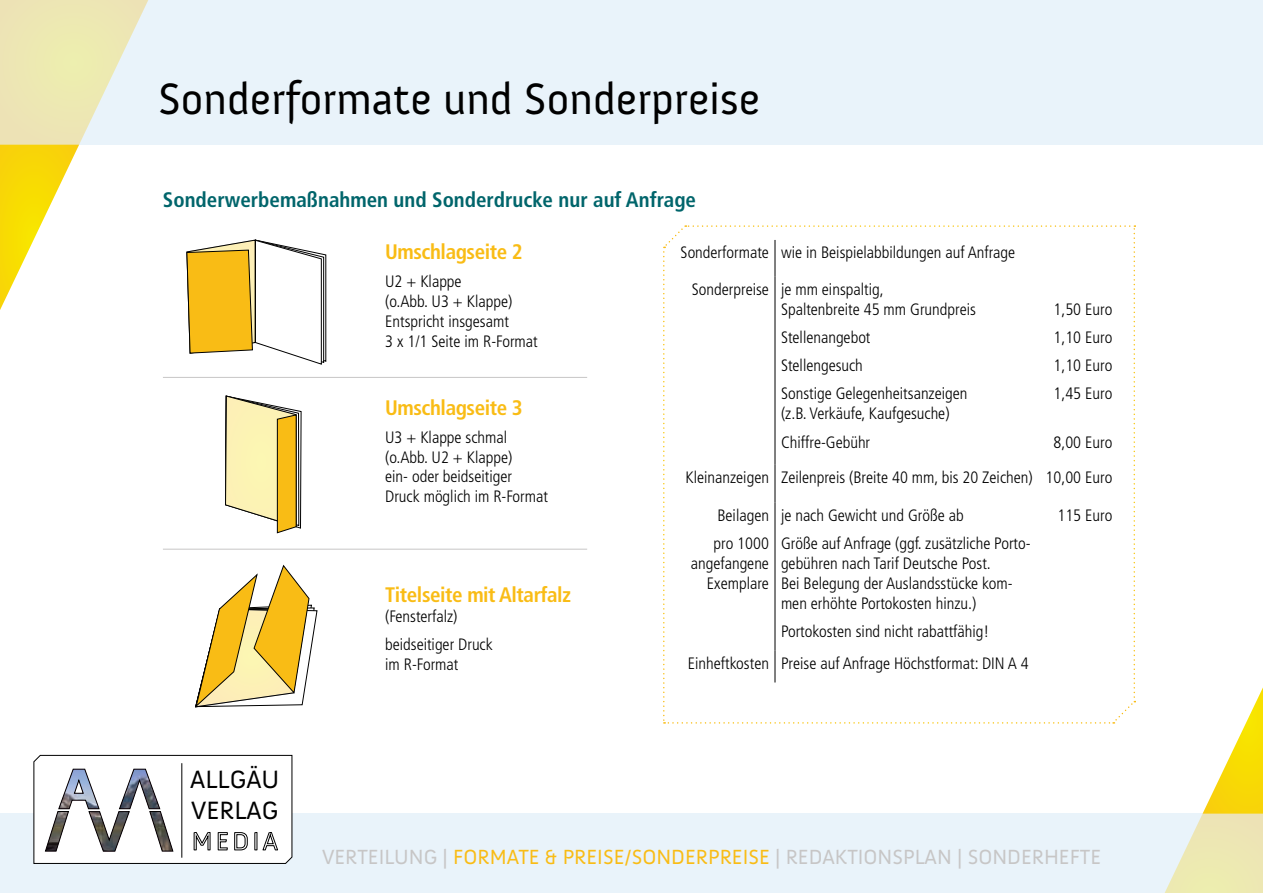
<style>
.page{position:relative;width:1263px;height:893px;background:#fff}
.page>*{position:absolute;margin:0;border:0;box-sizing:border-box;transform-origin:0 0}
.t1{font:45px "Anivers";color:#000}
.t2{font:25.65px/30.8px "Anivers";color:#000}
.t3{font:21px "Anivers";color:#c7c6c6}
.t4{font:700 condensed 21px "Frutiger LT Std";letter-spacing:-.02em;color:#f9bc15}
.t5{font:700 condensed 21px "Frutiger LT Std";color:#00656b}
.t6{font:300 condensed 16.5px/19.8px "Frutiger LT Std";color:#000}
.s1{color:#f9bc15}
</style>
<div class="page">
<div style="left:0;top:0;width:1263px;height:145px;background:#e9f3fa"></div>
<div style="left:0;top:813px;width:1263px;height:80px;background:#e9f3fa"></div>
<svg style="left:0;top:0;width:148px;height:310px"></svg>
<svg style="left:33px;top:754px;width:260px;height:110px"></svg>
<hr style="left:181px;top:763px;width:1px;height:95px;background:#000">
<svg style="left:187px;top:240px;width:139px;height:124px"></svg>
<svg style="left:195px;top:565px;width:122px;height:142px"></svg>
<svg style="left:225px;top:396px;width:76px;height:137px"></svg>
<svg style="left:663px;top:225px;width:600px;height:668px"></svg>
<hr style="left:163px;top:377px;width:424px;height:1px;background:#c7c6c6">
<hr style="left:163px;top:549px;width:424px;height:1px;background:#c7c6c6">
<hr style="left:775px;top:240px;width:1px;height:36px;background:#000">
<hr style="left:775px;top:276px;width:1px;height:189px;background:#000">
<hr style="left:775px;top:465px;width:1px;height:37px;background:#000">
<hr style="left:775px;top:502px;width:1px;height:149px;background:#000">
<hr style="left:775px;top:651px;width:1px;height:31px;background:#000">
<h1 class="t1" style="left:158px;top:74px;width:604px">Sonderformate und Sonderpreise</h1>
<p class="t5" style="left:163px;top:187px;width:535px">Sonderwerbemaßnahmen und Sonderdrucke nur auf Anfrage</p>
<h2 class="t2" style="left:190px;top:765px;width:91px">Allgäu<br>Verlag</h2>
<p class="t4" style="left:385px;top:239px;width:139px">Umschlagseite 2</p>
<p class="t6" style="left:385px;top:272px;width:154px">U2 + Klappe<br>(o.Abb. U3 + Klappe)<br>Entspricht insgesamt<br>3 x 1/1 Seite im R-Format</p>
<p class="t4" style="left:385px;top:395px;width:139px">Umschlagseite 3</p>
<p class="t6" style="left:385px;top:427px;width:164px">U3 + Klappe schmal (o.Abb. U2 + Klappe)<br>ein- oder beidseitiger<br>Druck möglich im R-Format</p>
<p class="t4" style="left:385px;top:582px;width:187px">Titelseite mit Altarfalz</p>
<p class="t6" style="left:385px;top:602px;width:109px;line-height:28.3px">(Fensterfalz) beidseitiger Druck</p>
<p class="t6" style="left:385px;top:654px;width:75px">im R-Format</p>
<p class="t6" style="left:681px;top:243px;width:336px">Sonderformate wie in Beispielabbildungen auf Anfrage</p>
<p class="t6" style="left:781px;top:279px;width:196px;text-indent:-89px">Sonderpreise je mm einspaltig,<br>Spaltenbreite 45 mm Grundpreis</p>
<p class="t6" style="left:781px;top:323px;width:188px;line-height:28.3px">Stellenangebot<br>Stellengesuch<br>Sonstige Gelegenheitsanzeigen</p>
<p class="t6" style="left:781px;top:400px;width:170px;line-height:28.3px">(z.B. Verkäufe, Kaufgesuche)<br>Chiffre-Gebühr</p>
<p class="t6" style="left:1053px;top:295px;width:60px;line-height:28.3px;text-align:justify">1,50 Euro 1,10 Euro 1,10 Euro 1,45 Euro</p>
<p class="t6" style="left:685px;top:424px;width:428px;line-height:35.5px;text-align:right">8,00 Euro<br>Kleinanzeigen Zeilenpreis (Breite 40 mm, bis 20 Zeichen) 10,00 Euro</p>
<p class="t6" style="left:713px;top:501px;width:57px;line-height:28.3px">Beilagen pro 1000</p>
<p class="t6" style="left:691px;top:553px;width:80px;text-align:right">angefangene<br>Exemplare</p>
<p class="t6" style="left:781px;top:501px;width:251px;line-height:28.3px">je nach Gewicht und Größe ab<br>Größe auf Anfrage (ggf. zusätzliche Porto-</p>
<p class="t6" style="left:781px;top:553px;width:233px">gebühren nach Tarif Deutsche Post.<br>Bei Belegung der Auslandsstücke kom&shy;men erhöhte Portokosten hinzu.)</p>
<p class="t6" style="left:781px;top:621px;width:210px">Portokosten sind nicht rabattfähig!</p>
<p class="t6" style="left:1057px;top:505px;width:56px">115 Euro</p>
<p class="t6" style="left:688px;top:653px;width:342px">Einheftkosten Preise auf Anfrage Höchstformat: DIN A 4</p>
<p class="t3" style="left:322px;top:845px;width:777px">VERTEILU NG | <span class="s1">FORMATE &amp; PREISE/SONDERPREISE</span> | REDAKTIONSPLAN | SONDERHEFTE</p>
</div>
